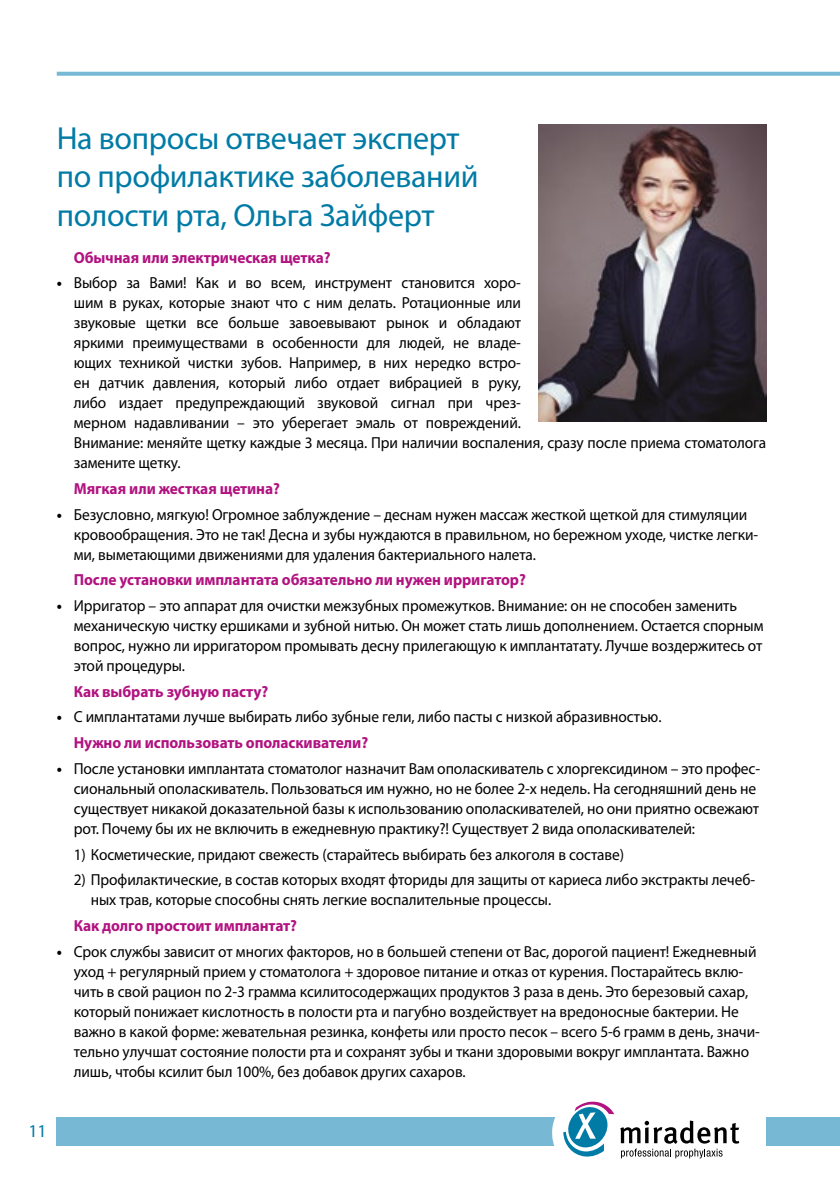
<style>
.page{position:relative;width:840px;height:1191px;background:#fff}
.page>*{position:absolute;margin:0;border:0;box-sizing:border-box;transform-origin:0 0}
.t1{font:32px/38.4px "Myriad Pro";letter-spacing:-.01em;color:#007ba6}
.t2{font:18px "Myriad Pro";color:#007ba6}
.t3{font:16px/20px "Myriad Pro";letter-spacing:-.005em;color:#000;scale:.96 1}
.t4{font:16px/20px "Myriad Pro";letter-spacing:-.005em;color:#000}
.t5{font:700 16px "Myriad Pro";letter-spacing:-.005em;color:#b11280;scale:.96 1}
.s1{font-weight:700}
.s2{font-weight:700;color:#b11280}
</style>
<div class="page">
<div style="left:57px;top:1117px;width:501px;height:28px;background:#77b9d4"></div>
<svg style="left:549px;top:1101px;width:65px;height:56px"></svg>
<svg style="left:620px;top:1120px;width:118px;height:38px"></svg>
<div style="left:765px;top:1117px;width:74px;height:28px;background:#77b9d4"></div>
<svg style="left:57px;top:72px;width:782px;height:4px;background:#80bdd6"></svg>
<img style="left:538px;top:125px;width:227px;height:296px">
<h1 class="t1" style="left:57px;top:118px;width:423px">На вопросы отвечает эксперт по профилактике заболеваний полости рта, Ольга Зайферт</h1>
<p class="t5" style="left:74px;top:247px;width:269px">Обычная или электрическая щетка?</p>
<p class="t3" style="left:74px;top:273px;width:722px;text-indent:-17px"><span class="s1">•</span> Выбор за Вами! Как и во всем, инструмент становится хоро-<br>шим в руках, которые знают что с ним делать. Ротационные или<br>звуковые щетки все больше завоевывают рынок и обладают<br>яркими преимуществами в особенности для людей, не владе-<br>ющих техникой чистки зубов. Например, в них нередко встро-<br>ен датчик давления, который либо отдает вибрацией в руку,<br>либо издает предупреждающий звуковой сигнал при чрез-<br>мерном надавливании – это уберегает эмаль от повреждений.<br>Внимание: меняйте щетку каждые 3 месяца. При наличии воспаления, сразу после приема стоматолога замените щетку.</p>
<p class="t5" style="left:74px;top:478px;width:216px">Мягкая или жесткая щетина?</p>
<p class="t3" style="left:74px;top:504px;width:714px;text-indent:-17px"><span class="s1">•</span> Безусловно, мягкую! Огромное заблуждение – деснам нужен массаж жесткой щеткой для стимуляции кровообращения. Это не так! Десна и зубы нуждаются в правильном, но бережном уходе, чистке легки&shy;ми, выметающими движениями для удаления бактериального налета.</p>
<p class="t5" style="left:74px;top:569px;width:472px">После установки имплантата обязательно ли нужен ирригатор?</p>
<p class="t3" style="left:74px;top:595px;width:719px;text-indent:-17px"><span class="s1">•</span> Ирригатор – это аппарат для очистки межзубных промежутков. Внимание: он не способен заменить механическую чистку ершиками и зубной нитью. Он может стать лишь дополнением. Остается спорным вопрос, нужно ли ирригатором промывать десну прилегающую к имплантатату. Лучше воздержитесь от этой процедуры.</p>
<p class="t5" style="left:74px;top:681px;width:204px">Как выбрать зубную пасту?</p>
<p class="t3" style="left:74px;top:704px;width:613px;line-height:25.6px;text-indent:-17px"><span class="s1">•</span> С имплантатами лучше выбирать либо зубные гели, либо пасты с низкой абразивностью.<br><span class="s2">Нужно ли использовать ополаскиватели?</span></p>
<p class="t4" style="left:74px;top:758px;width:687px;text-indent:-17px"><span class="s1">•</span> После установки имплантата стоматолог назначит Вам ополаскиватель с хлоргексидином – это профес&shy;сиональный ополаскиватель. Пользоваться им нужно, но не более 2-х недель. На сегодняшний день не существует никакой доказательной базы к использованию ополаскивателей, но они приятно освежают рот. Почему бы их не включить в ежедневную практику?! Существует 2 вида ополаскивателей:</p>
<p class="t3" style="left:74px;top:844px;width:574px">1) Косметические, придают свежесть (старайтесь выбирать без алкоголя в составе)</p>
<p class="t3" style="left:91px;top:869px;width:693px;text-indent:-17px">2) Профилактические, в состав которых входят фториды для защиты от кариеса либо экстракты лечеб&shy;ных трав, которые способны снять легкие воспалительные процессы.</p>
<p class="t5" style="left:74px;top:915px;width:234px">Как долго простоит имплантат?</p>
<p class="t3" style="left:74px;top:941px;width:715px;text-indent:-17px"><span class="s1">•</span> Срок службы зависит от многих факторов, но в большей степени от Вас, дорогой пациент! Ежедневный уход + регулярный прием у стоматолога + здоровое питание и отказ от курения. Постарайтесь вклю&shy;чить в свой рацион по 2-3 грамма ксилитосодержащих продуктов 3 раза в день. Это березовый сахар, который понижает кислотность в полости рта и пагубно воздействует на вредоносные бактерии. Не важно в какой форме: жевательная резинка, конфеты или просто песок – всего 5-6 грамм в день, значи&shy;тельно улучшат состояние полости рта и сохранят зубы и ткани здоровыми вокруг имплантата. Важно лишь, чтобы ксилит был 100%, без добавок других сахаров.</p>
<p class="t2" style="left:28px;top:1120px;width:20px">11</p>
</div>
